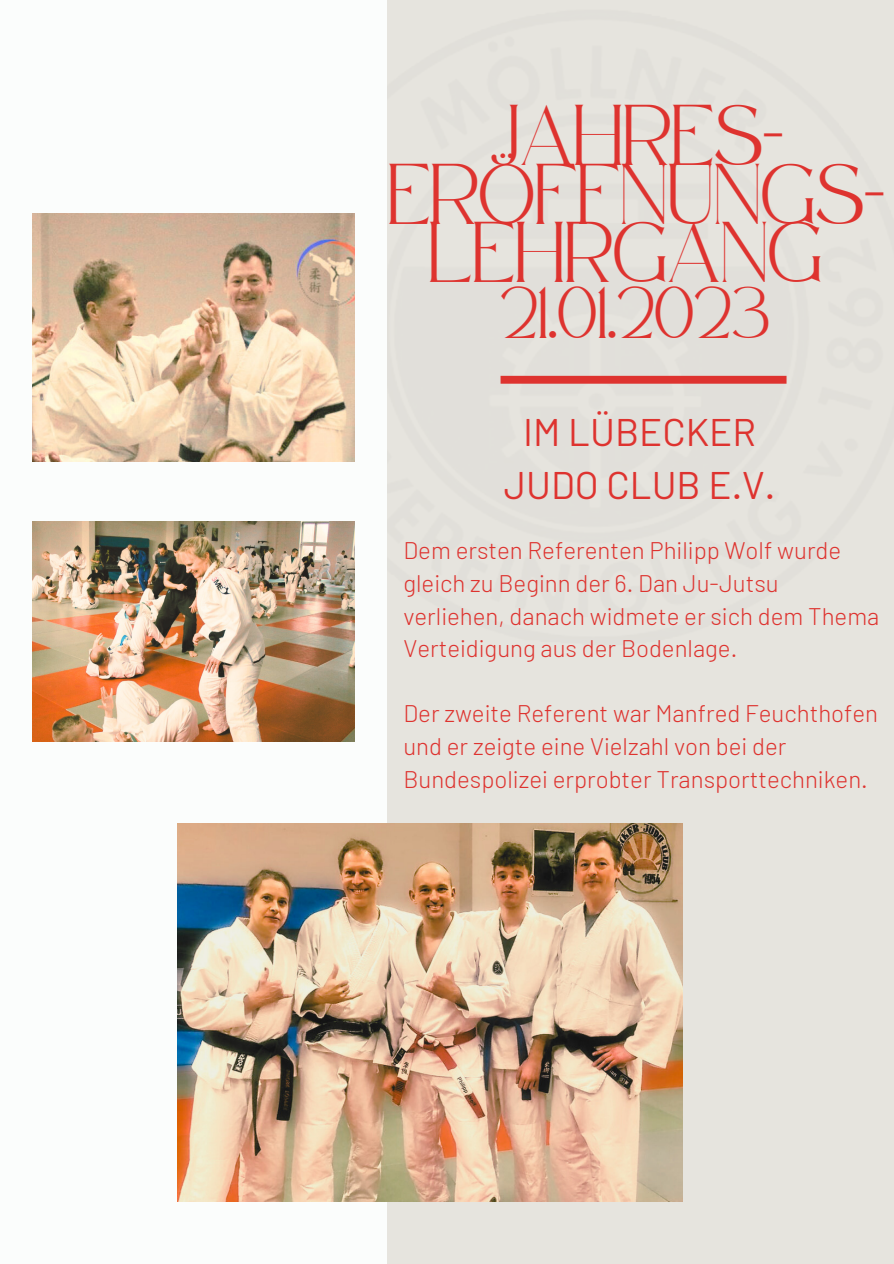
<style>
.page{position:relative;width:894px;height:1264px;background:#fff}
.page>*{position:absolute;margin:0;border:0;box-sizing:border-box;transform-origin:0 0}
.t1{font:42px/58.5px "Safira March";color:#de332f;text-align:center}
.t2{font:38.4px "Barlow";color:#de332f}
.t3{font:36px "Safira March";color:#de332f}
.t4{font:300 24px/32.7px "Barlow";color:#de332f}
</style>
<div class="page">
<div style="left:0;top:0;width:893px;height:1263px;background:#e6e4de"></div>
<div style="left:0;top:0;width:386px;height:1263px;background:#fbfdfc"></div>
<img style="left:32px;top:213px;width:322px;height:249px">
<img style="left:32px;top:522px;width:322px;height:219px">
<img style="left:177px;top:823px;width:504px;height:378px">
<div style="left:500px;top:376px;width:286px;height:8px;background:#de332f"></div>
<p class="t1" style="left:388px;top:121px;width:498px">JAHRES-<br>ERÖFFNUNGS-<br>LEHRGANG</p>
<p class="t3" style="left:500px;top:304px;width:271px">21.01.2023</p>
<p class="t2" style="left:523px;top:407px;width:234px">IM LÜBECKER</p>
<p class="t2" style="left:503px;top:460px;width:273px">JUDO CLUB E.V.</p>
<p class="t4" style="left:403px;top:533px;width:477px">Dem ersten Referenten Philipp Wolf wurde gleich zu Beginn der 6. Dan Ju-Jutsu verliehen, danach widmete er sich dem Thema Verteidigung aus der Bodenlage.</p>
<p class="t4" style="left:403px;top:696px;width:476px">Der zweite Referent war Manfred Feuchthofen und er zeigte eine Vielzahl von bei der<br>Bundespolizei erprobter Transporttechniken.</p>
</div>
